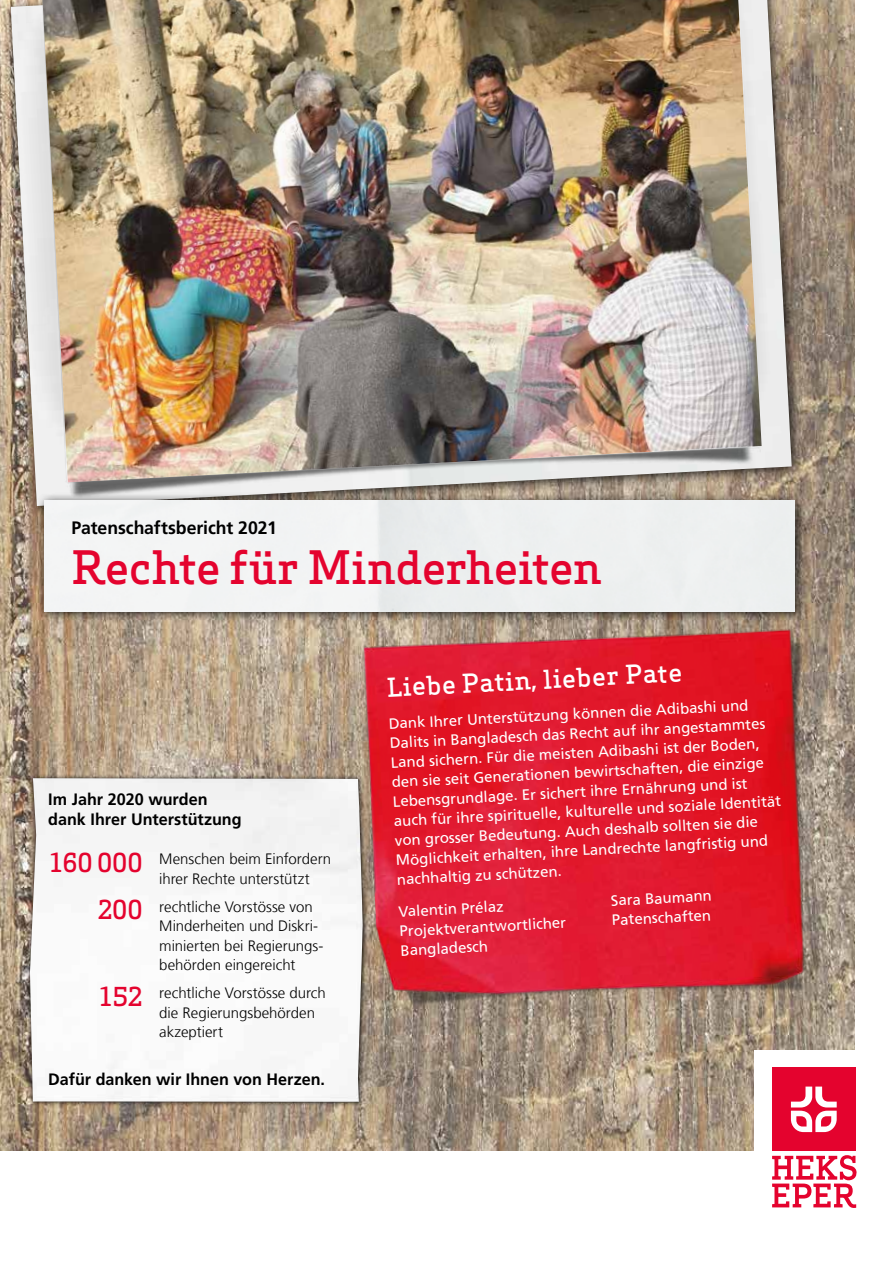
<style>
.page{position:relative;width:893px;height:1263px;background:#fff}
.page>*{position:absolute;margin:0;border:0;box-sizing:border-box;transform-origin:0 0}
.t1{font:500 45px "Apex Serif";letter-spacing:-.02em;color:#e4032e}
.t2{font:500 25.5px "Apex Serif";color:#fff}
.t3{font:700 18px "Frutiger LT Com";letter-spacing:-.005em;color:#000}
.t4{font:700 16.5px/19.8px "Frutiger LT Com";color:#000}
.t5{font:15px/19.5px "Frutiger LT Com";color:#fff}
.t6{font:300 15px/19.5px "Frutiger LT Com";color:#000}
.s1{font-family:"Apex Serif";font-weight:500;font-size:25.5px;color:#e4032e}
</style>
<div class="page">
<img style="left:0;top:0;width:855px;height:1151px">
<div style="left:755px;top:1050px;width:120px;height:174px;background:#fff"></div>
<div style="left:2px;top:0;width:802px;height:518px;background:#000;opacity:.82"></div>
<div style="left:772px;top:1068px;width:83px;height:83px;background:#e4032e"></div>
<svg style="left:791px;top:1086px;width:46px;height:46px"></svg>
<svg style="left:772px;top:1155px;width:84px;height:53px"></svg>
<img style="left:9px;top:0;width:786px;height:506px">
<img style="left:43px;top:0;width:719px;height:482px">
<div style="left:36px;top:492px;width:770px;height:130px;background:#000;opacity:.82"></div>
<div style="left:44px;top:500px;width:751px;height:111px;background:#eff1f2"></div>
<div style="left:26px;top:774px;width:342px;height:333px;background:#000;opacity:.82"></div>
<img style="left:30px;top:778px;width:333px;height:332px">
<img style="left:348px;top:603px;width:498px;height:478px">
<p class="t3" style="left:72px;top:518px;width:207px">Patenschaftsbericht 2021</p>
<h1 class="t1" style="left:72px;top:539px;width:532px">Rechte für Minderheiten</h1>
<p class="t4" style="left:48px;top:789px;width:195px">Im Jahr 2020 wurden dank Ihrer Unterstützung</p>
<p class="t6" style="left:159px;top:849px;width:173px;text-indent:-110px"><span class="s1">160 000</span> Menschen beim Einfordern ihrer Rechte unterstützt</p>
<p class="t6" style="left:159px;top:897px;width:166px;text-indent:-62px"><span class="s1">200</span> rechtliche Vorstösse von<br>Minderheiten und Diskri&shy;minierten bei Regierungs&shy;behörden eingereicht</p>
<p class="t6" style="left:159px;top:983px;width:168px;text-indent:-61px"><span class="s1">152</span> rechtliche Vorstösse durch die Regierungsbehörden akzeptiert</p>
<p class="t4" style="left:48px;top:1070px;width:278px">Dafür danken wir Ihnen von Herzen.</p>
<h2 class="t2" style="left:386px;top:671px;width:297px;rotate:-3deg">Liebe Patin, lieber Pate</h2>
<p class="t5" style="left:388px;top:714px;width:389px;rotate:-3deg">Dank Ihrer Unterstützung können die Adibashi und Dalits in Bangladesch das Recht auf ihr angestammtes Land sichern. Für die meisten Adibashi ist der Boden, den sie seit Generationen bewirtschaften, die einzige Lebensgrundlage. Er sichert ihre Ernährung und ist auch für ihre spirituelle, kulturelle und soziale Identität von grosser Bedeutung. Auch deshalb sollten sie die Möglichkeit erhalten, ihre Landrechte langfristig und nachhaltig zu schützen.</p>
<p class="t5" style="left:398px;top:902px;width:107px;rotate:-3deg">Valentin Prélaz</p>
<p class="t5" style="left:610px;top:891px;width:102px;rotate:-3deg">Sara Baumann</p>
<p class="t5" style="left:399px;top:921px;width:168px;rotate:-3deg">Projektverantwortlicher</p>
<p class="t5" style="left:611px;top:910px;width:101px;rotate:-3deg">Patenschaften</p>
<p class="t5" style="left:400px;top:941px;width:89px;rotate:-3deg">Bangladesch</p>
</div>
